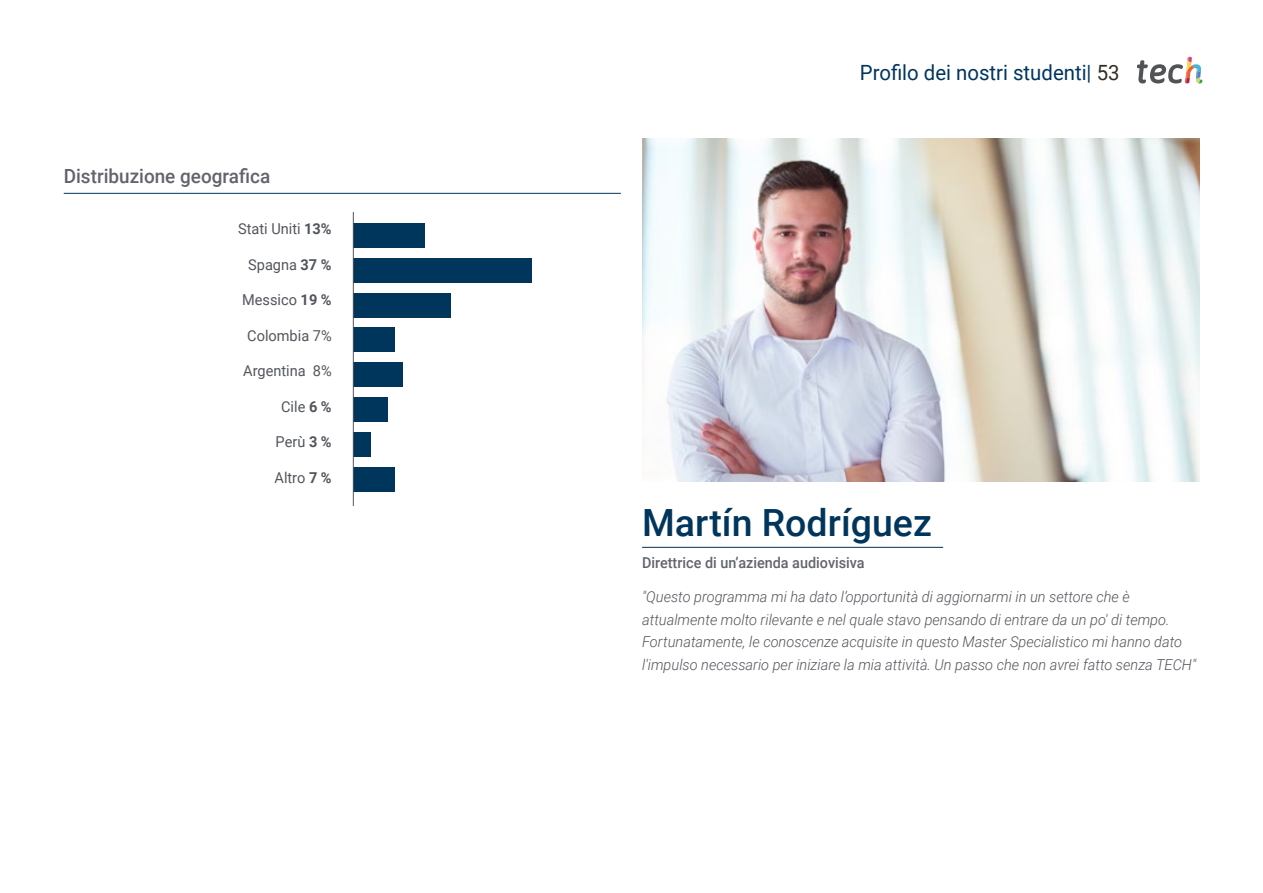
<style>
.page{position:relative;width:1263px;height:893px;background:#fff}
.page>*{position:absolute;margin:0;border:0;box-sizing:border-box;transform-origin:0 0}
.t1{font:500 37.5px "Roboto";color:#00355c}
.t2{font:21px "Roboto";color:#00355e}
.t3{font:500 19.5px "Roboto";color:#61646a}
.t4{font:italic 300 15px/22.5px "Roboto";color:#52555b}
.t5{font:15px "Roboto";color:#52555b}
.t6{font:500 15px "Roboto";color:#61646a;scale:.96 1}
.s1{font-weight:700}
.s2{color:#312e20}
</style>
<div class="page">
<hr style="left:64px;top:193px;width:557px;height:1px;background:#00355c">
<div style="left:353px;top:223px;width:72px;height:25px;background:#00355c"></div>
<div style="left:353px;top:397px;width:35px;height:25px;background:#00355c"></div>
<div style="left:353px;top:258px;width:179px;height:25px;background:#00355c"></div>
<div style="left:353px;top:432px;width:17px;height:25px;background:#00355c"></div>
<div style="left:353px;top:293px;width:98px;height:24px;background:#00355c"></div>
<div style="left:353px;top:467px;width:41px;height:24px;background:#00355c"></div>
<div style="left:353px;top:327px;width:41px;height:25px;background:#00355c"></div>
<div style="left:353px;top:362px;width:50px;height:25px;background:#00355c"></div>
<hr style="left:353px;top:212px;width:1px;height:294px;background:#52555b">
<svg style="left:1137px;top:57px;width:65px;height:27px"></svg>
<hr style="left:642px;top:547px;width:301px;height:1px;background:#003050">
<img style="left:642px;top:138px;width:557px;height:343px">
<h3 class="t3" style="left:64px;top:162px;width:208px">Distribuzione geografica</h3>
<p class="t5" style="left:238px;top:218px;width:95px">Stati Uniti <span class="s1">13%</span></p>
<p class="t5" style="left:248px;top:254px;width:85px">Spagna <span class="s1">37 %</span></p>
<p class="t5" style="left:242px;top:289px;width:91px">Messico <span class="s1">19 %</span></p>
<p class="t5" style="left:247px;top:325px;width:86px">Colombia 7%</p>
<p class="t5" style="left:243px;top:360px;width:90px">Argentina 8%</p>
<p class="t5" style="left:281px;top:396px;width:52px">Cile <span class="s1">6 %</span></p>
<p class="t5" style="left:276px;top:431px;width:58px">Perù <span class="s1">3 %</span></p>
<p class="t5" style="left:275px;top:467px;width:59px">Altro <span class="s1">7 %</span></p>
<h2 class="t2" style="left:860px;top:57px;width:261px">Profilo dei nostri studenti| <span class="s2">53</span></h2>
<h1 class="t1" style="left:642px;top:496px;width:291px">Martín Rodríguez</h1>
<p class="t6" style="left:642px;top:552px;width:233px">Direttrice di un’azienda audiovisiva</p>
<p class="t4" style="left:642px;top:585px;width:555px">"Questo programma mi ha dato l’opportunità di aggiornarmi in un settore che è attualmente molto rilevante e nel quale stavo pensando di entrare da un po' di tempo.<br>Fortunatamente, le conoscenze acquisite in questo Master Specialistico mi hanno dato l'impulso necessario per iniziare la mia attività. Un passo che non avrei fatto senza TECH"</p>
</div>
